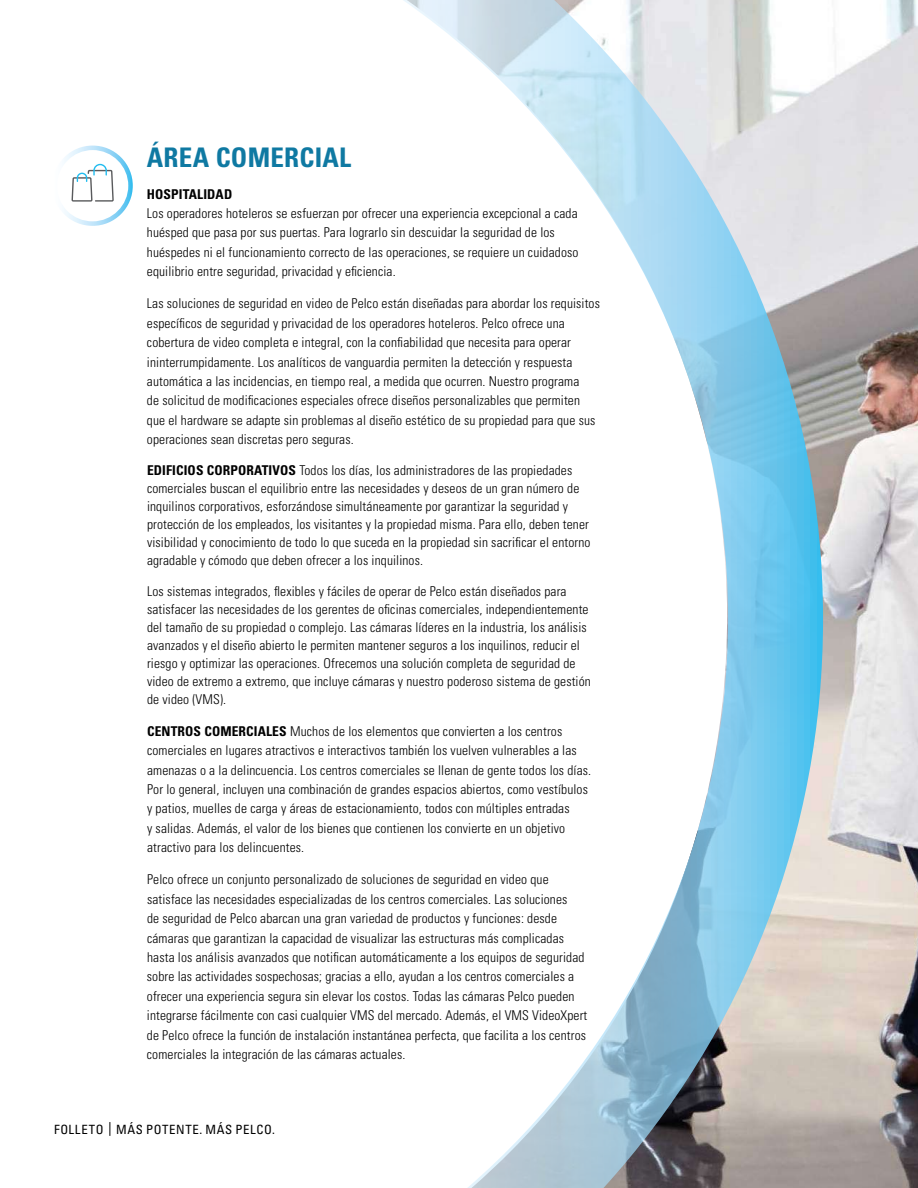
<style>
.page{position:relative;width:918px;height:1188px;background:#fff}
.page>*{position:absolute;margin:0;border:0;box-sizing:border-box;transform-origin:0 0}
.t1{font:700 condensed 27px "Univers LT Std";letter-spacing:.01em;color:#0f79a2}
.t2{font:300 condensed 13.5px/19.4px "Univers LT Std";letter-spacing:.01em;color:#000}
.t3{font:700 condensed 13.5px "Univers LT Std";letter-spacing:.01em;color:#000}
.t4{font:condensed 12.75px "Univers LT Std";letter-spacing:.05em;color:#000}
.s1{font-weight:700}
</style>
<div class="page">
<img style="left:823px;top:0;width:95px;height:1188px">
<svg style="left:403px;top:0;width:420px;height:1188px"></svg>
<svg style="left:64px;top:145px;width:69px;height:81px"></svg>
<svg style="left:110px;top:1122px;width:1px;height:14px"></svg>
<h1 class="t1" style="left:147px;top:140px;width:206px">ÁREA COMERCIAL</h1>
<p class="t3" style="left:147px;top:186px;width:87px">HOSPITALIDAD</p>
<p class="t2" style="left:147px;top:204px;width:433px">Los operadores hoteleros se esfuerzan por ofrecer una experiencia excepcional a cada huésped que pasa por sus puertas. Para lograrlo sin descuidar la seguridad de los huéspedes ni el funcionamiento correcto de las operaciones, se requiere un cuidadoso equilibrio entre seguridad, privacidad y eficiencia.</p>
<p class="t2" style="left:147px;top:294px;width:455px">Las soluciones de seguridad en video de Pelco están diseñadas para abordar los requisitos específicos de seguridad y privacidad de los operadores hoteleros. Pelco ofrece una cobertura de video completa e integral, con la confiabilidad que necesita para operar ininterrumpidamente. Los analíticos de vanguardia permiten la detección y respuesta automática a las incidencias, en tiempo real, a medida que ocurren. Nuestro programa<br>de solicitud de modificaciones especiales ofrece diseños personalizables que permiten que el hardware se adapte sin problemas al diseño estético de su propiedad para que sus operaciones sean discretas pero seguras.</p>
<p class="t2" style="left:147px;top:461px;width:445px;line-height:18px"><span class="s1">EDIFICIOS CORPORATIVOS</span> Todos los días, los administradores de las propiedades comerciales buscan el equilibrio entre las necesidades y deseos de un gran número de inquilinos corporativos, esforzándose simultáneamente por garantizar la seguridad y protección de los empleados, los visitantes y la propiedad misma. Para ello, deben tener visibilidad y conocimiento de todo lo que suceda en la propiedad sin sacrificar el entorno agradable y cómodo que deben ofrecer a los inquilinos.</p>
<p class="t2" style="left:147px;top:582px;width:445px;line-height:18px">Los sistemas integrados, flexibles y fáciles de operar de Pelco están diseñados para satisfacer las necesidades de los gerentes de oficinas comerciales, independientemente del tamaño de su propiedad o complejo. Las cámaras líderes en la industria, los análisis avanzados y el diseño abierto le permiten mantener seguros a los inquilinos, reducir el riesgo y optimizar las operaciones. Ofrecemos una solución completa de seguridad de video de extremo a extremo, que incluye cámaras y nuestro poderoso sistema de gestión de video (VMS).</p>
<p class="t2" style="left:147px;top:721px;width:446px"><span class="s1">CENTROS COMERCIALES</span> Muchos de los elementos que convierten a los centros comerciales en lugares atractivos e interactivos también los vuelven vulnerables a las amenazas o a la delincuencia. Los centros comerciales se llenan de gente todos los días.<br>Por lo general, incluyen una combinación de grandes espacios abiertos, como vestíbulos y patios, muelles de carga y áreas de estacionamiento, todos con múltiples entradas<br>y salidas. Además, el valor de los bienes que contienen los convierte en un objetivo atractivo para los delincuentes.</p>
<p class="t2" style="left:147px;top:870px;width:442px">Pelco ofrece un conjunto personalizado de soluciones de seguridad en video que satisface las necesidades especializadas de los centros comerciales. Las soluciones<br>de seguridad de Pelco abarcan una gran variedad de productos y funciones: desde cámaras que garantizan la capacidad de visualizar las estructuras más complicadas hasta los análisis avanzados que notifican automáticamente a los equipos de seguridad sobre las actividades sospechosas; gracias a ello, ayudan a los centros comerciales a ofrecer una experiencia segura sin elevar los costos. Todas las cámaras Pelco pueden integrarse fácilmente con casi cualquier VMS del mercado. Además, el VMS VideoXpert de Pelco ofrece la función de instalación instantánea perfecta, que facilita a los centros comerciales la integración de las cámaras actuales.</p>
<p class="t4" style="left:54px;top:1121px;width:222px">FOLLETO MÁS POTENTE. MÁS PELCO.</p>
</div>
